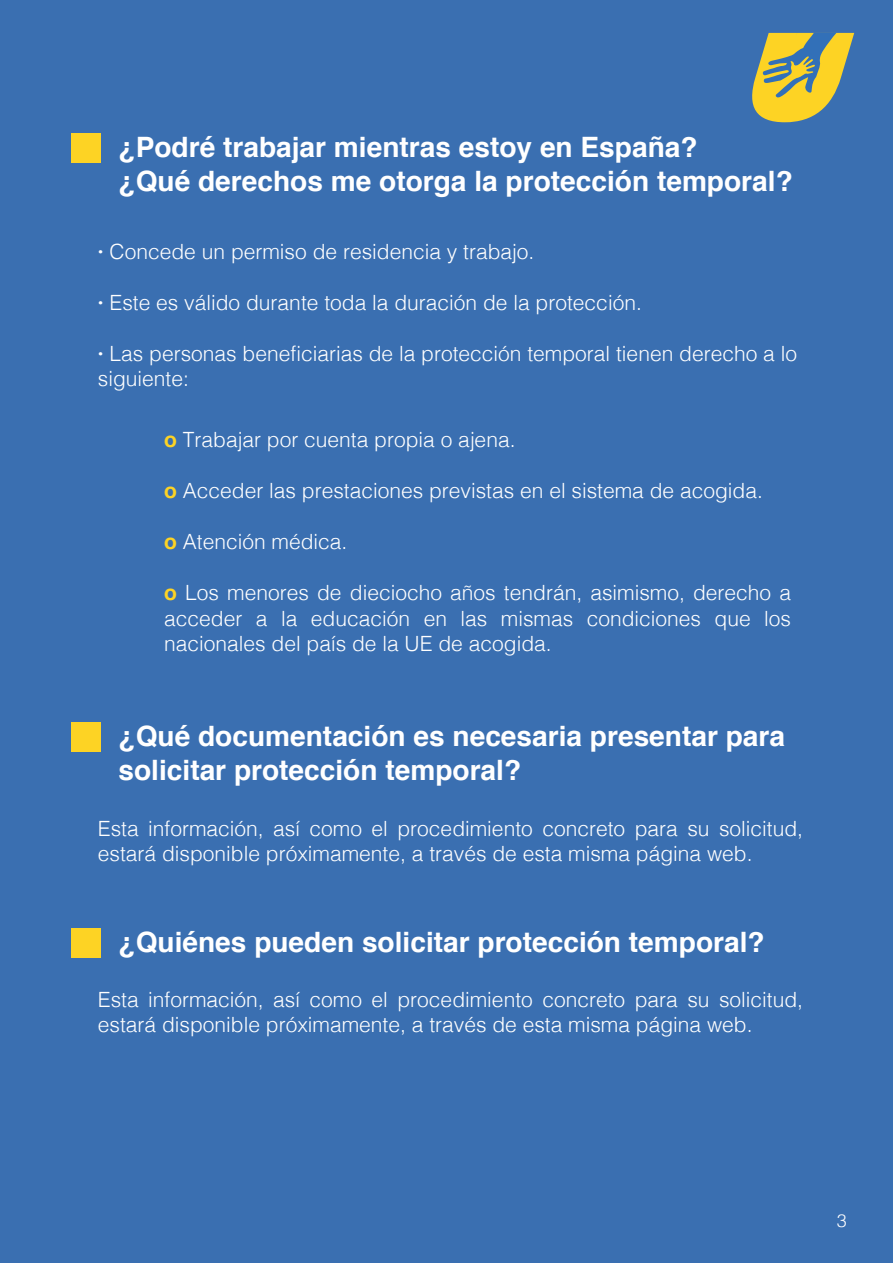
<style>
.page{position:relative;width:893px;height:1263px;background:#3a6fb1}
.page>*{position:absolute;margin:0;border:0;box-sizing:border-box;transform-origin:0 0}
.t1{font:700 28.05px/33.8px "Helvetica";color:#fff}
.t2{font:300 21px/25.5px "Helvetica";color:#fff}
.t3{font:300 18px "Helvetica";color:#fff}
.s1{font-weight:700}
.s2{font-weight:700;color:#fdd324}
</style>
<div class="page">
<svg style="left:752px;top:33px;width:102px;height:89px"></svg>
<div style="left:71px;top:133px;width:30px;height:30px;background:#fdd324"></div>
<div style="left:71px;top:722px;width:30px;height:30px;background:#fdd324"></div>
<div style="left:71px;top:928px;width:30px;height:29px;background:#fdd324"></div>
<h1 class="t1" style="left:119px;top:131px;width:676px">¿Podré trabajar mientras estoy en España?<br>¿Qué derechos me otorga la protección temporal?</h1>
<p class="t2" style="left:98px;top:237px;width:438px"><span class="s1">·</span> Concede un permiso de residencia y trabajo.</p>
<p class="t2" style="left:98px;top:288px;width:545px"><span class="s1">·</span> Este es válido durante toda la duración de la protección.</p>
<p class="t2" style="left:98px;top:339px;width:701px"><span class="s1">·</span> Las personas beneficiarias de la protección temporal tienen derecho a lo siguiente:</p>
<p class="t2" style="left:164px;top:425px;width:353px"><span class="s2">o</span> Trabajar por cuenta propia o ajena.</p>
<p class="t2" style="left:164px;top:476px;width:600px"><span class="s2">o</span> Acceder las prestaciones previstas en el sistema de acogida.</p>
<p class="t2" style="left:164px;top:527px;width:185px"><span class="s2">o</span> Atención médica.</p>
<p class="t2" style="left:164px;top:578px;width:628px;text-align:justify"><span class="s2">o</span> Los menores de dieciocho años tendrán, asimismo, derecho a acceder a la educación en las mismas condiciones que los nacionales del país de la UE de acogida.</p>
<h1 class="t1" style="left:119px;top:720px;width:668px">¿Qué documentación es necesaria presentar para solicitar protección temporal?</h1>
<p class="t2" style="left:98px;top:814px;width:707px">Esta información, así como el procedimiento concreto para su solicitud, estará disponible próximamente, a través de esta misma página web.</p>
<h1 class="t1" style="left:119px;top:925px;width:648px">¿Quiénes pueden solicitar protección temporal?</h1>
<p class="t2" style="left:98px;top:985px;width:707px">Esta información, así como el procedimiento concreto para su solicitud, estará disponible próximamente, a través de esta misma página web.</p>
<p class="t3" style="left:837px;top:1205px;width:12px">3</p>
</div>
